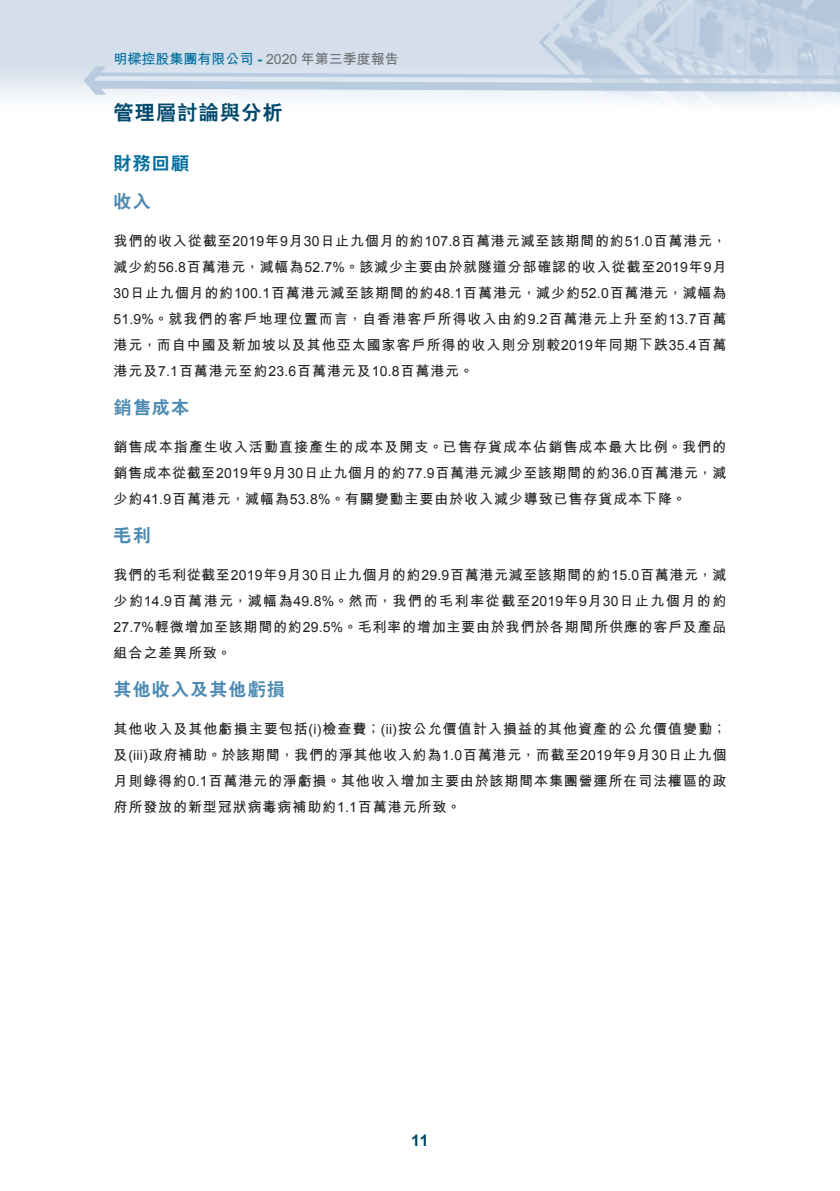
<style>
.page{position:relative;width:840px;height:1191px;background:#fff}
.page>*{position:absolute;margin:0;border:0;box-sizing:border-box;transform-origin:0 0}
.t1{font:800 20px "C Hei 2 HK";letter-spacing:.065em;color:#00486c}
.t2{font:800 18px "C Hei 2 HK";letter-spacing:.065em;color:#4d8bb4}
.t3{font:800 18px "C Hei 2 HK";color:#006e9f}
.t4{font:700 16px "Arial";color:#00486c}
.t5{font:700 14px/26px "M Hei HK";letter-spacing:.065em;color:#231f20;text-align:justify}
.t6{font:700 14px "M Hei HK";color:#006e9f}
.s1{font-family:"Arial"}
.s2{font-family:"Arial";font-weight:400;color:#6c6d70}
.s3{color:#6c6d70}
.s4{font-family:"Arial";font-weight:400}
</style>
<div class="page">
<img style="left:0;top:0;width:839px;height:105px">
<svg style="left:83px;top:66px;width:756px;height:29px;background:#cedae8"></svg>
<p class="t6" style="left:113px;top:48px;width:287px">明樑控股集團有限公司 <span class="s1">-</span> <span class="s2">2020</span> <span class="s3">年第三季度報告</span></p>
<h1 class="t1" style="left:113px;top:99px;width:170px">管理層討論與分析</h1>
<p class="t3" style="left:113px;top:151px;width:77px">財務回顧</p>
<p class="t2" style="left:113px;top:189px;width:39px">收入</p>
<p class="t5" style="left:113px;top:227px;width:614px">我們的收入從截至<span class="s4">2019</span>年<span class="s4">9</span>月<span class="s4">30</span>日止九個月的約<span class="s4">107.8</span>百萬港元減至該期間的約<span class="s4">51.0</span>百萬港元，減少約<span class="s4">56.8</span>百萬港元，減幅為<span class="s4">52.7%</span>。該減少主要由於就隧道分部確認的收入從截至<span class="s4">2019</span>年<span class="s4">9</span>月<span class="s4">30</span>日止九個月的約<span class="s4">100.1</span>百萬港元減至該期間的約<span class="s4">48.1</span>百萬港元，減少約<span class="s4">52.0</span>百萬港元，減幅為<span class="s4">51.9%</span>。就我們的客戶地理位置而言，自香港客戶所得收入由約<span class="s4">9.2</span>百萬港元上升至約<span class="s4">13.7</span>百萬港元，而自中國及新加坡以及其他亞太國家客戶所得的收入則分別較<span class="s4">2019</span>年同期下跌<span class="s4">35.4</span>百萬港元及<span class="s4">7.1</span>百萬港元至約<span class="s4">23.6</span>百萬港元及<span class="s4">10.8</span>百萬港元。</p>
<p class="t2" style="left:113px;top:395px;width:77px">銷售成本</p>
<p class="t5" style="left:113px;top:433px;width:614px">銷售成本指產生收入活動直接產生的成本及開支。已售存貨成本佔銷售成本最大比例。我們的銷售成本從截至<span class="s4">2019</span>年<span class="s4">9</span>月<span class="s4">30</span>日止九個月的約<span class="s4">77.9</span>百萬港元減少至該期間的約<span class="s4">36.0</span>百萬港元，減少約<span class="s4">41.9</span>百萬港元，減幅為<span class="s4">53.8%</span>。有關變動主要由於收入減少導致已售存貨成本下降。</p>
<p class="t2" style="left:113px;top:523px;width:39px">毛利</p>
<p class="t5" style="left:113px;top:561px;width:614px">我們的毛利從截至<span class="s4">2019</span>年<span class="s4">9</span>月<span class="s4">30</span>日止九個月的約<span class="s4">29.9</span>百萬港元減至該期間的約<span class="s4">15.0</span>百萬港元，減少約<span class="s4">14.9</span>百萬港元，減幅為<span class="s4">49.8%</span>。然而，我們的毛利率從截至<span class="s4">2019</span>年<span class="s4">9</span>月<span class="s4">30</span>日止九個月的約<span class="s4">27.7%</span>輕微增加至該期間的約<span class="s4">29.5%</span>。毛利率的增加主要由於我們於各期間所供應的客戶及產品組合之差異所致。</p>
<p class="t2" style="left:113px;top:677px;width:173px">其他收入及其他虧損</p>
<p class="t5" style="left:113px;top:715px;width:614px">其他收入及其他虧損主要包括 <span class="s4">)i(</span> 檢查費；<span class="s4">( )i i</span> 按公允價值計入損益的其他資產的公允價值變動;及<span class="s4">(iii)</span>政府補助。於該期間，我們的淨其他收入約為<span class="s4">1.0</span>百萬港元，而截至<span class="s4">2019</span>年<span class="s4">9</span>月<span class="s4">30</span>日止九個月則錄得約<span class="s4">0.1</span>百萬港元的淨虧損。其他收入增加主要由於該期間本集團營運所在司法權區的政府所發放的新型冠狀病毒病補助約<span class="s4">1.1</span>百萬港元所致。</p>
<p class="t4" style="left:411px;top:1130px;width:19px">11</p>
</div>
